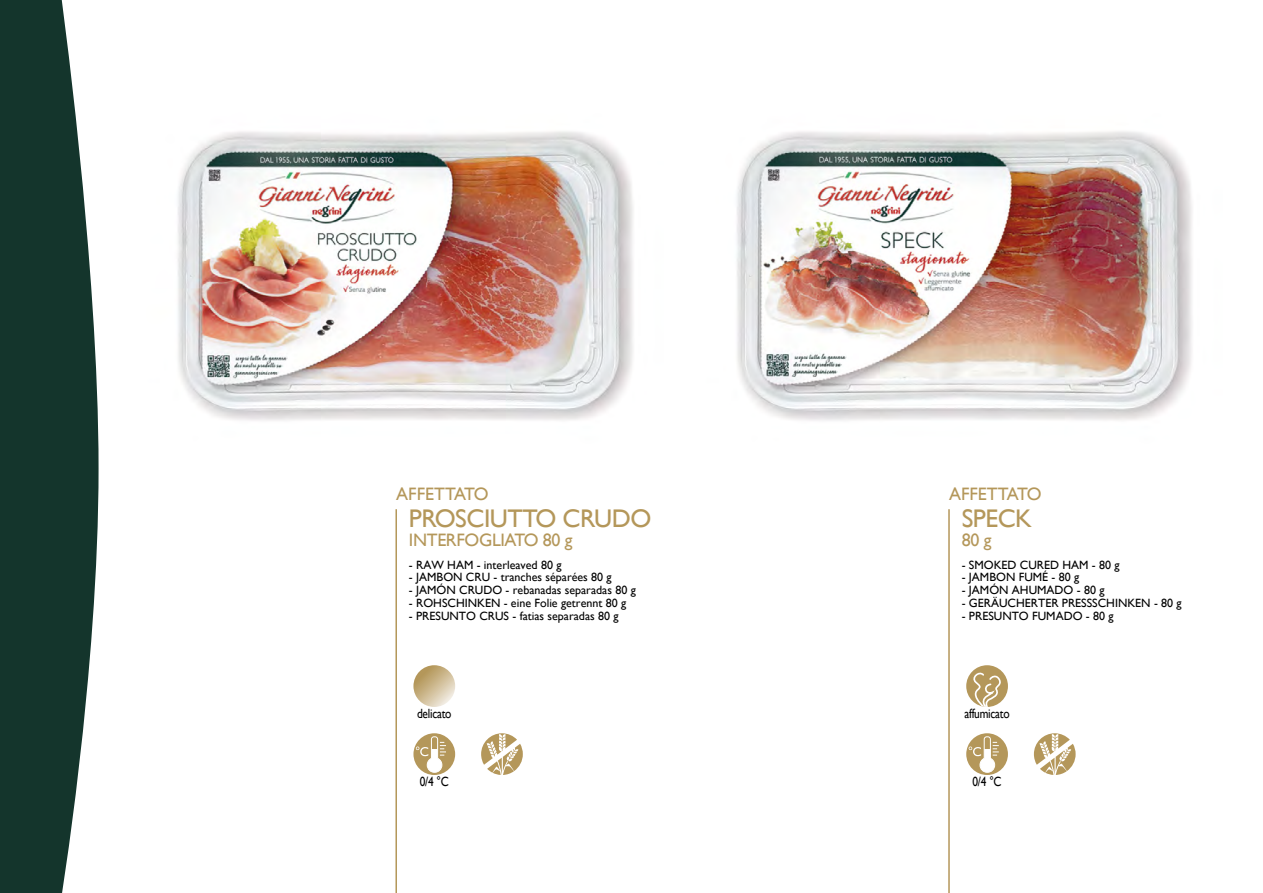
<style>
.page{position:relative;width:1263px;height:893px;background:#fff}
.page>*{position:absolute;margin:0;border:0;box-sizing:border-box;transform-origin:0 0}
.t1{font:25.5px "Gill Sans";letter-spacing:-.02em;color:#b4975a}
.t2{font:18px "Gill Sans";letter-spacing:-.02em;color:#b4975a}
.t3{font:18px "Gill Sans";color:#b4975a}
.t4{font:13.35px "Gill Sans";letter-spacing:-.02em;color:#000;scale:.85 1}
.t5{font:12px "Gill Sans";color:#000}
</style>
<div class="page">
<hr style="left:948px;top:509px;width:2px;height:384px;background:#b4975a">
<svg style="left:966px;top:665px;width:42px;height:42px"></svg>
<svg style="left:968px;top:670px;width:37px;height:37px"></svg>
<div style="left:966px;top:733px;width:42px;height:42px;background:#b4975a;border-radius:50%"></div>
<svg style="left:969px;top:736px;width:30px;height:37px"></svg>
<svg style="left:1034px;top:733px;width:41px;height:42px"></svg>
<img style="left:178px;top:131px;width:455px;height:290px">
<img style="left:737px;top:131px;width:455px;height:290px">
<hr style="left:395px;top:509px;width:2px;height:384px;background:#b4975a">
<svg style="left:413px;top:665px;width:42px;height:42px"></svg>
<div style="left:413px;top:733px;width:42px;height:42px;background:#b4975a;border-radius:50%"></div>
<svg style="left:416px;top:736px;width:30px;height:37px"></svg>
<svg style="left:481px;top:733px;width:42px;height:42px"></svg>
<svg style="left:0;top:0;width:99px;height:893px;fill:#14352c"></svg>
<h2 class="t3" style="left:396px;top:484px;width:94px">AFFETTATO</h2>
<h1 class="t1" style="left:409px;top:503px;width:244px">PROSCIUTTO CRUDO</h1>
<h2 class="t2" style="left:409px;top:529px;width:165px">INTERFOGLIATO 80 g</h2>
<p class="t5" style="left:409px;top:557px;width:154px">- RAW HAM - interleaved 80 g</p>
<p class="t5" style="left:409px;top:570px;width:204px">- JAMBON CRU - tranches séparées 80 g</p>
<p class="t5" style="left:409px;top:583px;width:228px">- JAMÓN CRUDO - rebanadas separadas 80 g</p>
<p class="t5" style="left:409px;top:596px;width:219px">- ROHSCHINKEN - eine Folie getrennt 80 g</p>
<p class="t5" style="left:409px;top:608px;width:211px">- PRESUNTO CRUS - fatias separadas 80 g</p>
<h2 class="t3" style="left:949px;top:484px;width:94px">AFFETTATO</h2>
<h1 class="t1" style="left:962px;top:503px;width:72px">SPECK</h1>
<h2 class="t2" style="left:962px;top:529px;width:31px">80 g</h2>
<p class="t5" style="left:962px;top:557px;width:159px">- SMOKED CURED HAM - 80 g</p>
<p class="t5" style="left:962px;top:570px;width:119px">- JAMBON FUMÉ - 80 g</p>
<p class="t5" style="left:962px;top:583px;width:144px">- JAMÓN AHUMADO - 80 g</p>
<p class="t5" style="left:962px;top:596px;width:221px">- GERÄUCHERTER PRESSSCHINKEN - 80 g</p>
<p class="t5" style="left:962px;top:608px;width:153px">- PRESUNTO FUMADO - 80 g</p>
<p class="t4" style="left:417px;top:706px;width:42px">delicato</p>
<p class="t4" style="left:964px;top:706px;width:55px">affumicato</p>
<p class="t4" style="left:420px;top:774px;width:36px">0/4 °C</p>
<p class="t4" style="left:972px;top:774px;width:36px">0/4 °C</p>
</div>
